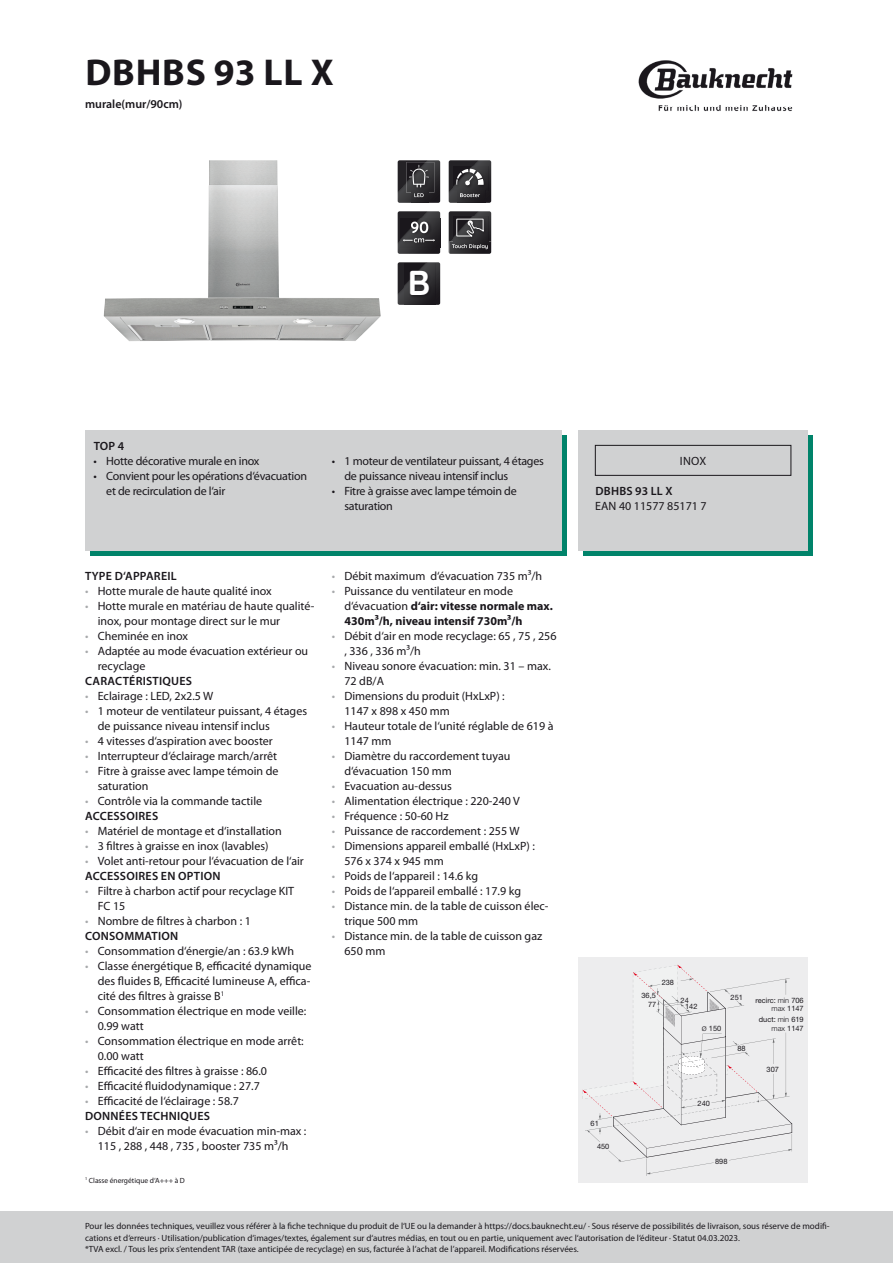
<style>
.page{position:relative;width:893px;height:1263px;background:#fff}
.page>*{position:absolute;margin:0;border:0;box-sizing:border-box;transform-origin:0 0}
.t1{font:700 37.5px "Myriad Pro";letter-spacing:.02em;color:#1a171c}
.t2{font:700 34.5px "Hotpoint";color:#fff}
.t3{font:12px/15px "Myriad Pro";color:#1a171c}
.t4{font:12px/15px "Myriad Pro";letter-spacing:-.02em;color:#1a171c}
.t5{font:700 12px/15px "Myriad Pro";color:#1a171c}
.t6{font:600 12px "Myriad Pro";letter-spacing:.02em;color:#1a171c}
.t7{font:600 12px "Myriad Pro";color:#1a171c}
.t8{font:9px/11.2px "Myriad Pro";color:#1a171c}
.t9{font:7.5px "Myriad Pro";color:#1a171c}
.t10{font:7.35px/8.2px "Helvetica Neue";color:#1a171c;text-align:right}
.s1{color:#a7a9ab}
.s2{font-weight:600}
.s3{font-weight:400;color:#a7a9ab}
.s4{font-weight:400}
.s5{font-weight:300;font-size:8.85px}
.s6{font-weight:300}
</style>
<div class="page">
<img style="left:638px;top:60px;width:155px;height:52px">
<div style="left:0;top:1212px;width:893px;height:51px;background:#d0d1d2"></div>
<img style="left:104px;top:160px;width:259px;height:181px">
<svg style="left:398px;top:160px;width:42px;height:43px;background:#3b3a3d"></svg>
<svg style="left:398px;top:211px;width:42px;height:43px;background:#3f3e41"></svg>
<svg style="left:398px;top:262px;width:42px;height:43px"></svg>
<img style="left:405px;top:263px;width:31px;height:42px">
<svg style="left:449px;top:160px;width:42px;height:43px;background:#424144"></svg>
<img style="left:449px;top:253px;width:42px;height:1px">
<svg style="left:449px;top:211px;width:42px;height:42px;background:#434245"></svg>
<svg style="left:90px;top:436px;width:477px;height:120px;background:#228f7b"></svg>
<div style="left:85px;top:430px;width:476px;height:120px;background:#d0d1d2"></div>
<div style="left:584px;top:436px;width:229px;height:120px;background:#00836a"></div>
<div style="left:578px;top:430px;width:230px;height:120px;background:#d0d1d2"></div>
<div style="left:595px;top:445px;width:196px;height:30px;border:1px solid #1a171c"></div>
<div style="left:578px;top:958px;width:230px;height:225px;background:#ededee"></div>
<svg style="left:647px;top:1123px;width:145px;height:25px"></svg>
<svg style="left:647px;top:1132px;width:145px;height:25px"></svg>
<svg style="left:758px;top:1092px;width:34px;height:32px"></svg>
<svg style="left:729px;top:1149px;width:63px;height:11px"></svg>
<svg style="left:788px;top:1123px;width:5px;height:28px"></svg>
<svg style="left:710px;top:978px;width:80px;height:14px"></svg>
<svg style="left:785px;top:1032px;width:2px;height:64px"></svg>
<svg style="left:785px;top:979px;width:2px;height:16px"></svg>
<svg style="left:760px;top:1096px;width:30px;height:5px"></svg>
<svg style="left:740px;top:1038px;width:36px;height:6px"></svg>
<svg style="left:773px;top:1074px;width:2px;height:25px"></svg>
<svg style="left:773px;top:1039px;width:2px;height:25px"></svg>
<svg style="left:583px;top:965px;width:176px;height:211px"></svg>
<h1 class="t1" style="left:85px;top:48px;width:250px">DBHBS 93 LL X</h1>
<p class="t7" style="left:85px;top:97px;width:99px">murale(mur/90cm)</p>
<h2 class="t2" style="left:407px;top:255px;width:24px">B</h2>
<p class="t6" style="left:94px;top:439px;width:32px">TOP 4</p>
<p class="t4" style="left:94px;top:454px;width:167px">• Hotte décorative murale en inox</p>
<p class="t4" style="left:106px;top:469px;width:202px;text-indent:-13px">• Convient pour les opérations d‘évacuation et de recirculation de l‘air</p>
<p class="t4" style="left:344px;top:454px;width:201px;text-indent:-13px">• 1 moteur de ventilateur puissant, 4 étages de puissance niveau intensif inclus</p>
<p class="t4" style="left:344px;top:484px;width:174px;text-indent:-13px">• Fitre à graisse avec lampe témoin de saturation</p>
<p class="t6" style="left:85px;top:570px;width:93px">TYPE D‘APPAREIL</p>
<p class="t3" style="left:85px;top:584px;width:188px"><span class="s1">•</span> Hotte murale de haute qualité inox</p>
<p class="t3" style="left:98px;top:599px;width:218px;text-indent:-13px"><span class="s1">•</span> Hotte murale en matériau de haute qualité&shy;inox, pour montage direct sur le mur</p>
<p class="t3" style="left:85px;top:629px;width:105px"><span class="s1">•</span> Cheminée en inox</p>
<p class="t3" style="left:98px;top:644px;width:212px;text-indent:-13px"><span class="s1">•</span> Adaptée au mode évacuation extérieur ou recyclage</p>
<p class="t6" style="left:85px;top:675px;width:108px">CARACTÉRISTIQUES</p>
<p class="t3" style="left:85px;top:689px;width:130px"><span class="s1">•</span> Eclairage : LED, 2x2.5 W</p>
<p class="t3" style="left:98px;top:704px;width:211px;text-indent:-13px"><span class="s1">•</span> 1 moteur de ventilateur puissant, 4 étages de puissance niveau intensif inclus</p>
<p class="t3" style="left:85px;top:734px;width:189px"><span class="s1">•</span> 4 vitesses d‘aspiration avec booster</p>
<p class="t3" style="left:85px;top:749px;width:194px"><span class="s1">•</span> Interrupteur d‘éclairage march/arrêt</p>
<p class="t3" style="left:98px;top:764px;width:182px;text-indent:-13px"><span class="s1">•</span> Fitre à graisse avec lampe témoin de saturation</p>
<p class="t3" style="left:85px;top:794px;width:179px"><span class="s1">•</span> Contrôle via la commande tactile<br><span class="s2">ACCESSOIRES</span></p>
<p class="t3" style="left:85px;top:824px;width:198px"><span class="s1">•</span> Matériel de montage et d‘installation</p>
<p class="t3" style="left:85px;top:839px;width:185px"><span class="s1">•</span> 3 filtres à graisse en inox (lavables)</p>
<p class="t3" style="left:85px;top:854px;width:220px"><span class="s1">•</span> Volet anti-retour pour l‘évacuation de l‘air<br><span class="s2">ACCESSOIRES EN OPTION</span></p>
<p class="t3" style="left:98px;top:884px;width:198px;text-indent:-13px"><span class="s1">•</span> Filtre à charbon actif pour recyclage KIT<br>FC 15</p>
<p class="t3" style="left:85px;top:914px;width:167px"><span class="s1">•</span> Nombre de filtres à charbon : 1<br><span class="s2">CONSOMMATION</span></p>
<p class="t3" style="left:85px;top:944px;width:210px"><span class="s1">•</span> Consommation d‘énergie/an : 63.9 kWh</p>
<p class="t3" style="left:98px;top:959px;width:215px;text-align:justify;text-indent:-13px"><span class="s1">•</span> Classe énergétique B, efficacité dynamique des fluides B, Efficacité lumineuse A, effica&shy;cité des filtres à graisse B<sup>1</sup></p>
<p class="t3" style="left:98px;top:1004px;width:210px;text-indent:-13px"><span class="s1">•</span> Consommation électrique en mode veille:<br>0.99 watt</p>
<p class="t3" style="left:98px;top:1034px;width:207px;text-indent:-13px"><span class="s1">•</span> Consommation électrique en mode arrêt:<br>0.00 watt</p>
<p class="t3" style="left:85px;top:1064px;width:183px"><span class="s1">•</span> Efficacité des filtres à graisse : 86.0</p>
<p class="t3" style="left:85px;top:1079px;width:176px"><span class="s1">•</span> Efficacité fluidodynamique : 27.7</p>
<p class="t3" style="left:85px;top:1094px;width:155px"><span class="s1">•</span> Efficacité de l‘éclairage : 58.7<br><span class="s2">DONNÉES TECHNIQUES</span></p>
<p class="t3" style="left:85px;top:1124px;width:223px;text-align:center"><span class="s1">•</span> Débit d‘air en mode évacuation min-max :<br>115 , 288 , 448 , 735 , booster 735 m³/h</p>
<p class="t9" style="left:85px;top:1176px;width:101px"><sup>1</sup> Classe énergétique d‘A+++ à D</p>
<p class="t3" style="left:332px;top:569px;width:212px"><span class="s1">•</span> Débit maximum d‘évacuation 735 m³/h</p>
<p class="t5" style="left:344px;top:583px;width:210px;text-indent:-13px"><span class="s3">•</span> <span class="s4">Puissance du ventilateur en mode d‘évacuation</span> d‘air: vitesse normale max.<br>430m³/h, niveau intensif 730m³/h</p>
<p class="t3" style="left:344px;top:629px;width:214px;text-indent:-13px"><span class="s1">•</span> Débit d‘air en mode recyclage: 65 , 75 , 256 , 336 , 336 m³/h</p>
<p class="t3" style="left:344px;top:659px;width:208px;text-indent:-13px"><span class="s1">•</span> Niveau sonore évacuation: min. 31 – max.<br>72 dB/A</p>
<p class="t3" style="left:344px;top:689px;width:162px;text-indent:-13px"><span class="s1">•</span> Dimensions du produit (HxLxP) :<br>1147 x 898 x 450 mm</p>
<p class="t3" style="left:344px;top:719px;width:211px;text-indent:-13px"><span class="s1">•</span> Hauteur totale de l‘unité réglable de 619 à<br>1147 mm</p>
<p class="t3" style="left:344px;top:749px;width:168px;text-indent:-13px"><span class="s1">•</span> Diamètre du raccordement tuyau d‘évacuation 150 mm</p>
<p class="t3" style="left:332px;top:779px;width:122px"><span class="s1">•</span> Evacuation au-dessus</p>
<p class="t3" style="left:332px;top:794px;width:190px"><span class="s1">•</span> Alimentation électrique : 220-240 V</p>
<p class="t3" style="left:332px;top:809px;width:118px"><span class="s1">•</span> Fréquence : 50-60 Hz</p>
<p class="t3" style="left:332px;top:824px;width:189px"><span class="s1">•</span> Puissance de raccordement : 255 W</p>
<p class="t3" style="left:344px;top:839px;width:192px;text-indent:-13px"><span class="s1">•</span> Dimensions appareil emballé (HxLxP) :<br>576 x 374 x 945 mm</p>
<p class="t3" style="left:332px;top:869px;width:148px"><span class="s1">•</span> Poids de l‘appareil : 14.6 kg</p>
<p class="t3" style="left:332px;top:884px;width:191px"><span class="s1">•</span> Poids de l‘appareil emballé : 17.9 kg</p>
<p class="t3" style="left:344px;top:899px;width:206px;text-indent:-13px"><span class="s1">•</span> Distance min. de la table de cuisson élec&shy;trique 500 mm</p>
<p class="t3" style="left:344px;top:929px;width:199px;text-indent:-13px"><span class="s1">•</span> Distance min. de la table de cuisson gaz<br>650 mm</p>
<p class="t3" style="left:680px;top:454px;width:28px">INOX</p>
<p class="t6" style="left:595px;top:484px;width:79px">DBHBS 93 LL X</p>
<p class="t3" style="left:595px;top:499px;width:113px">EAN 40 11577 85171 7</p>
<p class="t10" style="left:591px;top:1120px;width:10px">61</p>
<p class="t10" style="left:597px;top:1142px;width:14px">450</p>
<p class="t10" style="left:662px;top:979px;width:14px">238</p>
<p class="t10" style="left:641px;top:991px;width:16px">36,5</p>
<p class="t10" style="left:648px;top:1001px;width:10px">77</p>
<p class="t10" style="left:681px;top:996px;width:10px">24</p>
<p class="t10" style="left:685px;top:1003px;width:14px">142</p>
<p class="t10" style="left:702px;top:1025px;width:21px"><span class="s5">ø</span> 150</p>
<p class="t10" style="left:731px;top:993px;width:14px">251</p>
<p class="t10" style="left:737px;top:1045px;width:10px">88</p>
<p class="t10" style="left:755px;top:997px;width:50px">recirc: <span class="s6">min</span> 706 <span class="s6">max</span> 1147</p>
<p class="t10" style="left:759px;top:1016px;width:46px">duct: <span class="s6">min</span> 619 <span class="s6">max</span> 1147</p>
<p class="t10" style="left:767px;top:1065px;width:14px">307</p>
<p class="t10" style="left:697px;top:1100px;width:14px">240</p>
<p class="t10" style="left:715px;top:1158px;width:14px">898</p>
<p class="t8" style="left:85px;top:1221px;width:746px">Pour les données techniques, veuillez vous référer à la fiche technique du produit de l‘UE ou la demander à https://docs.bauknecht.eu/ · Sous réserve de possibilités de livraison, sous réserve de modifi&shy;cations et d‘erreurs · Utilisation/publication d‘images/textes, également sur d‘autres médias, en tout ou en partie, uniquement avec l‘autorisation de l‘éditeur · Statut 04.03.2023.<br>*TVA excl. / Tous les prix s’entendent TAR (taxe anticipée de recyclage) en sus, facturée à l’achat de l’appareil. Modifications réservées.</p>
</div>
